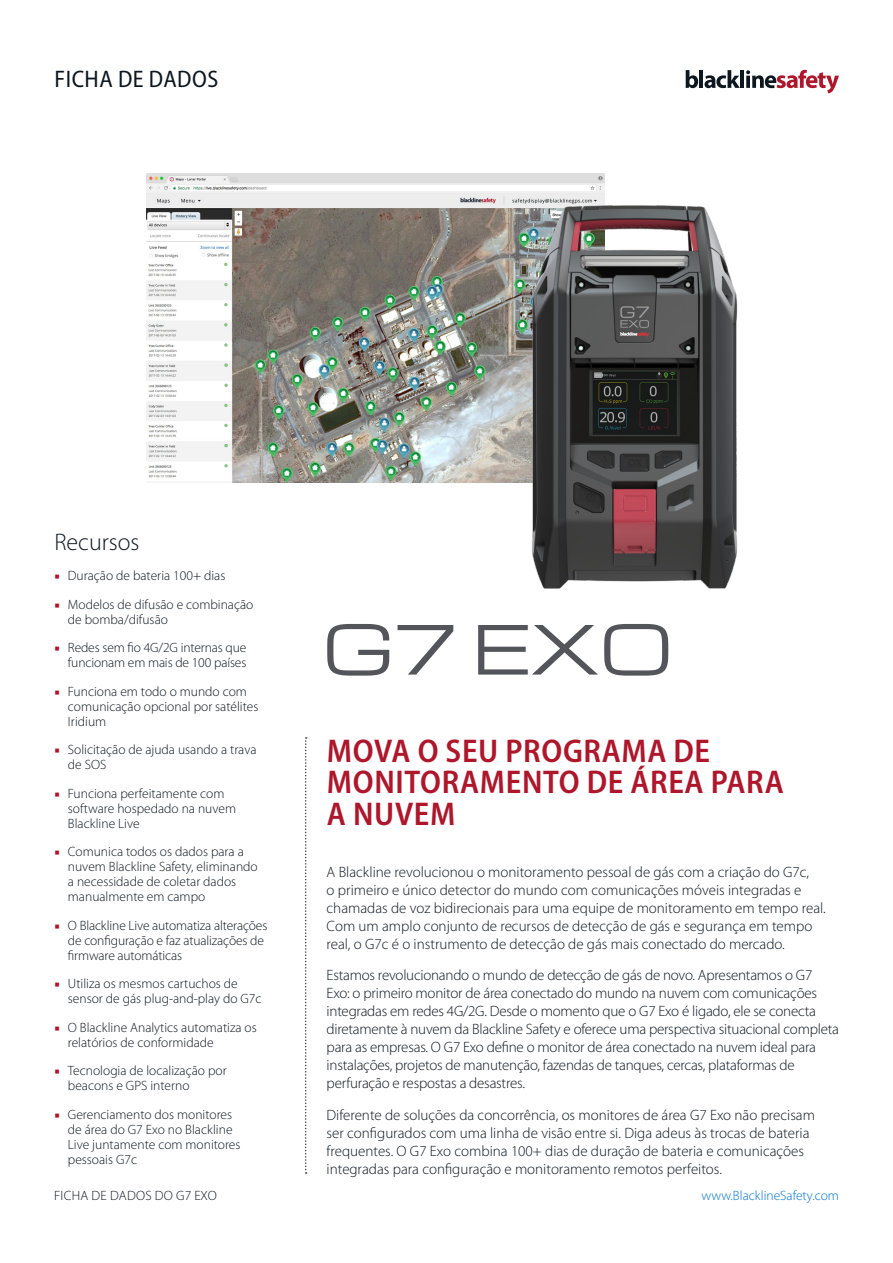
<style>
.page{position:relative;width:893px;height:1263px;background:#fff}
.page>*{position:absolute;margin:0;border:0;box-sizing:border-box;transform-origin:0 0}
.t1{font:66.15px "Michroma";color:#54555a}
.HEADING_-_LIGHT_18_2{font:600 semi-condensed 33px/31.5px "Myriad Pro";letter-spacing:.02em;color:#ae172b}
.TITLE_-_LIGHT_16_19{font:semi-condensed 24px "Myriad Pro";letter-spacing:.02em;color:#0d1720}
.HEADING_2_-_LIGHT_16{font:300 24px "Myriad Pro";color:#0d1720}
.HEADING_-_LIGHT_18_2-2{font:300 15px/18px "Myriad Pro";color:#0d1720}
.t2{font:300 13.5px/15px "Myriad Pro";color:#0d1720}
.t3{font:300 13.5px "Myriad Pro";color:#0073ce}
.t4{font:300 13.5px "Myriad Pro";letter-spacing:.02em;color:#0d1720}
.s1{font-family:"Minion Pro";font-weight:400;color:#ae172b}
</style>
<div class="page">
<svg style="left:686px;top:70px;width:12px;height:18px"></svg>
<hr style="left:699px;top:70px;width:4px;height:18px;background:#0d1720">
<svg style="left:704px;top:70px;width:36px;height:18px"></svg>
<hr style="left:740px;top:70px;width:4px;height:18px;background:#0d1720">
<svg style="left:746px;top:70px;width:93px;height:23px"></svg>
<img style="left:146px;top:173px;width:458px;height:309px">
<img style="left:288px;top:176px;width:450px;height:413px">
<svg style="left:305px;top:737px;width:2px;height:437px"></svg>
<p class="TITLE_-_LIGHT_16_19" style="left:55px;top:65px;width:165px">FICHA DE DADOS</p>
<p class="HEADING_2_-_LIGHT_16" style="left:54px;top:528px;width:87px">Recursos</p>
<p class="t2" style="left:54px;top:568px;width:172px"><span class="s1">■</span> Duração de bateria 100+ dias</p>
<p class="t2" style="left:68px;top:597px;width:187px;text-indent:-14px"><span class="s1">■</span> Modelos de difusão e combinação de bomba/difusão</p>
<p class="t2" style="left:54px;top:640px;width:193px;text-align:right"><span class="s1">■</span> Redes sem fio 4G/2G internas que funcionam em mais de 100 países</p>
<p class="t2" style="left:68px;top:684px;width:192px;text-indent:-14px"><span class="s1">■</span> Funciona em todo o mundo com comunicação opcional por satélites<br>Iridium</p>
<p class="t2" style="left:68px;top:742px;width:190px;text-indent:-14px"><span class="s1">■</span> Solicitação de ajuda usando a trava de SOS</p>
<p class="t2" style="left:68px;top:786px;width:170px;text-indent:-14px"><span class="s1">■</span> Funciona perfeitamente com software hospedado na nuvem<br>Blackline Live</p>
<p class="t2" style="left:68px;top:844px;width:191px;text-indent:-14px"><span class="s1">■</span> Comunica todos os dados para a nuvem Blackline Safety, eliminando a necessidade de coletar dados manualmente em campo</p>
<p class="t2" style="left:68px;top:918px;width:201px;text-indent:-14px"><span class="s1">■</span> O Blackline Live automatiza alterações de configuração e faz atualizações de firmware automáticas</p>
<p class="t2" style="left:68px;top:976px;width:195px;text-indent:-14px"><span class="s1">■</span> Utiliza os mesmos cartuchos de sensor de gás plug-and-play do G7c</p>
<p class="t2" style="left:68px;top:1020px;width:190px;text-indent:-14px"><span class="s1">■</span> O Blackline Analytics automatiza os relatórios de conformidade</p>
<p class="t2" style="left:68px;top:1063px;width:160px;text-indent:-14px"><span class="s1">■</span> Tecnologia de localização por beacons e GPS interno</p>
<p class="t2" style="left:68px;top:1107px;width:174px;text-indent:-14px"><span class="s1">■</span> Gerenciamento dos monitores de área do G7 Exo no Blackline<br>Live juntamente com monitores pessoais G7c</p>
<p class="t1" style="left:323px;top:613px;width:351px">G7 EXO</p>
<p class="HEADING_-_LIGHT_18_2" style="left:327px;top:734px;width:458px">MOVA O SEU PROGRAMA DE<br>MONITORAMENTO DE ÁREA PARA<br>A NUVEM</p>
<p class="HEADING_-_LIGHT_18_2-2" style="left:327px;top:862px;width:501px">A Blackline revolucionou o monitoramento pessoal de gás com a criação do G7c,<br>o primeiro e único detector do mundo com comunicações móveis integradas e chamadas de voz bidirecionais para uma equipe de monitoramento em tempo real.<br>Com um amplo conjunto de recursos de detecção de gás e segurança em tempo real, o G7c é o instrumento de detecção de gás mais conectado do mercado.</p>
<p class="HEADING_-_LIGHT_18_2-2" style="left:327px;top:966px;width:514px">Estamos revolucionando o mundo de detecção de gás de novo. Apresentamos o G7<br>Exo: o primeiro monitor de área conectado do mundo na nuvem com comunicações integradas em redes 4G/2G. Desde o momento que o G7 Exo é ligado, ele se conecta diretamente à nuvem da Blackline Safety e oferece uma perspectiva situacional completa para as empresas. O G7 Exo define o monitor de área conectado na nuvem ideal para instalações, projetos de manutenção, fazendas de tanques, cercas, plataformas de perfuração e respostas a desastres.</p>
<p class="HEADING_-_LIGHT_18_2-2" style="left:327px;top:1105px;width:490px">Diferente de soluções da concorrência, os monitores de área G7 Exo não precisam ser configurados com uma linha de visão entre si. Diga adeus às trocas de bateria frequentes. O G7 Exo combina 100+ dias de duração de bateria e comunicações integradas para configuração e monitoramento remotos perfeitos.</p>
<p class="t4" style="left:54px;top:1187px;width:164px">FICHA DE DADOS DO G7 EXO</p>
<p class="t3" style="left:702px;top:1187px;width:139px">www.BlacklineSafety.com</p>
</div>
